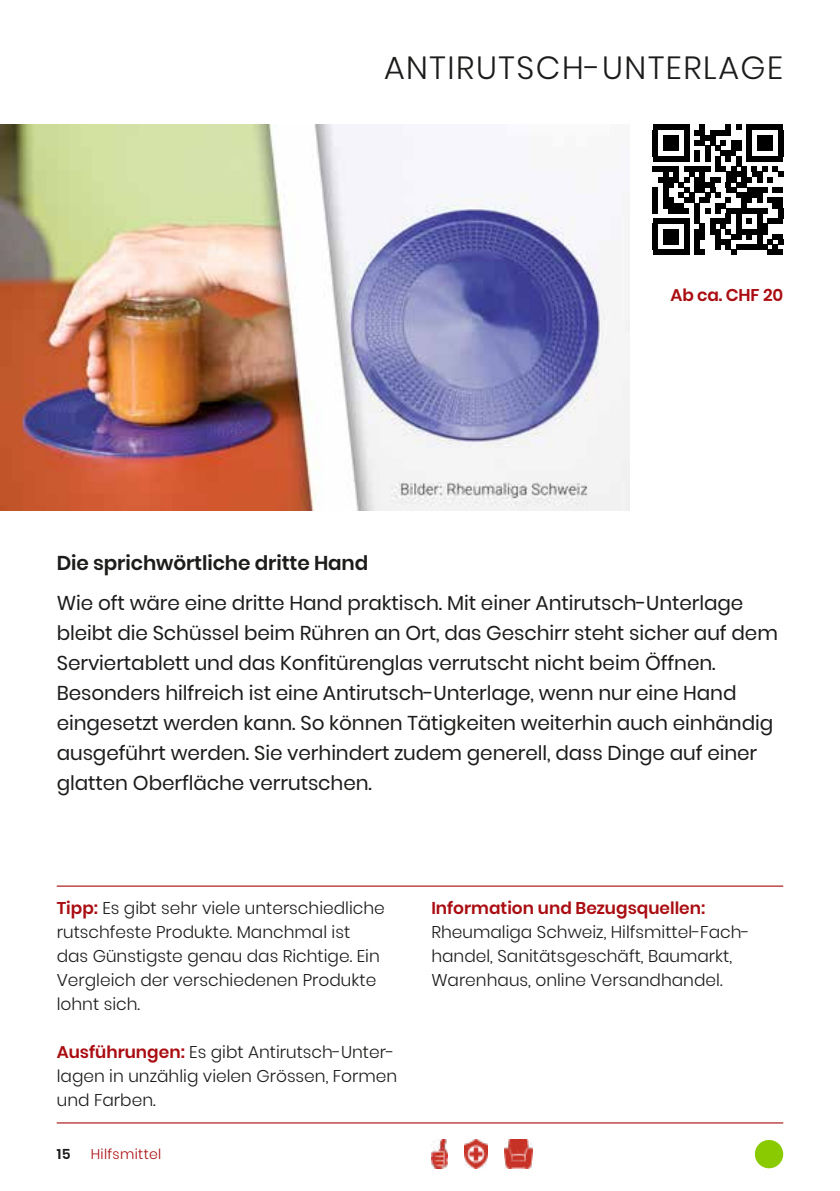
<style>
.page{position:relative;width:840px;height:1191px;background:#fff}
.page>*{position:absolute;margin:0;border:0;box-sizing:border-box;transform-origin:0 0}
.t1{font:300 32px "Poppins";letter-spacing:.05em;color:#1c1c1b}
.t2{font:20px/30px "Poppins";letter-spacing:-.005em;color:#1c1c1b}
.t3{font:600 20px "Poppins";letter-spacing:-.005em;color:#1c1c1b}
.t4{font:300 17px/24px "Poppins";color:#1c1c1b}
.t5{font:600 17px "Poppins";color:#aa0d11}
.t6{font:300 14px "Poppins";letter-spacing:.025em;color:#aa0d11}
.t7{font:600 14px "Poppins";color:#1c1c1b}
.s1{font-weight:600;color:#aa0d11}
</style>
<div class="page">
<img style="left:0;top:125px;width:629px;height:386px">
<hr style="left:57px;top:885px;width:725px;height:1px;background:#aa0d11">
<hr style="left:57px;top:1122px;width:725px;height:1px;background:#aa0d11">
<img style="left:431px;top:1140px;width:16px;height:28px">
<img style="left:504px;top:1140px;width:28px;height:28px">
<div style="left:754px;top:1140px;width:28px;height:28px;background:#89cb00;border-radius:50%"></div>
<img style="left:464px;top:1140px;width:23px;height:28px">
<svg style="left:652px;top:125px;width:130px;height:130px"></svg>
<div style="left:652px;top:250px;width:37px;height:5px;background:#000"></div>
<div style="left:662px;top:229px;width:16px;height:16px;background:#000"></div>
<h1 class="t1" style="left:384px;top:49px;width:400px">ANTIRUTSCH-UNTERLAGE</h1>
<p class="t5" style="left:670px;top:285px;width:114px">Ab ca. CHF 20</p>
<p class="t3" style="left:57px;top:551px;width:313px">Die sprichwörtliche dritte Hand</p>
<p class="t2" style="left:57px;top:588px;width:722px">Wie oft wäre eine dritte Hand praktisch. Mit einer Antirutsch-Unterlage bleibt die Schüssel beim Rühren an Ort, das Geschirr steht sicher auf dem Serviertablett und das Konfitürenglas verrutscht nicht beim Öffnen.<br>Besonders hilfreich ist eine Antirutsch-Unterlage, wenn nur eine Hand eingesetzt werden kann. So können Tätigkeiten weiterhin auch einhändig ausgeführt werden. Sie verhindert zudem generell, dass Dinge auf einer glatten Oberfläche verrutschen.</p>
<p class="t4" style="left:57px;top:896px;width:329px"><span class="s1">Tipp:</span> Es gibt sehr viele unterschiedliche rutschfeste Produkte. Manchmal ist das Günstigste genau das Richtige. Ein Vergleich der verschiedenen Produkte lohnt sich.</p>
<p class="t4" style="left:57px;top:1040px;width:342px"><span class="s1">Ausführungen:</span> Es gibt Antirutsch-Unter&shy;lagen in unzählig vielen Grössen, Formen und Farben.</p>
<p class="t7" style="left:57px;top:1145px;width:15px">15</p>
<p class="t6" style="left:91px;top:1145px;width:72px">Hilfsmittel</p>
<p class="t5" style="left:431px;top:898px;width:275px">Information und Bezugsquellen:</p>
<p class="t4" style="left:431px;top:920px;width:320px">Rheumaliga Schweiz, Hilfsmittel-Fach&shy;handel, Sanitätsgeschäft, Baumarkt,<br>Warenhaus, online Versandhandel.</p>
</div>
